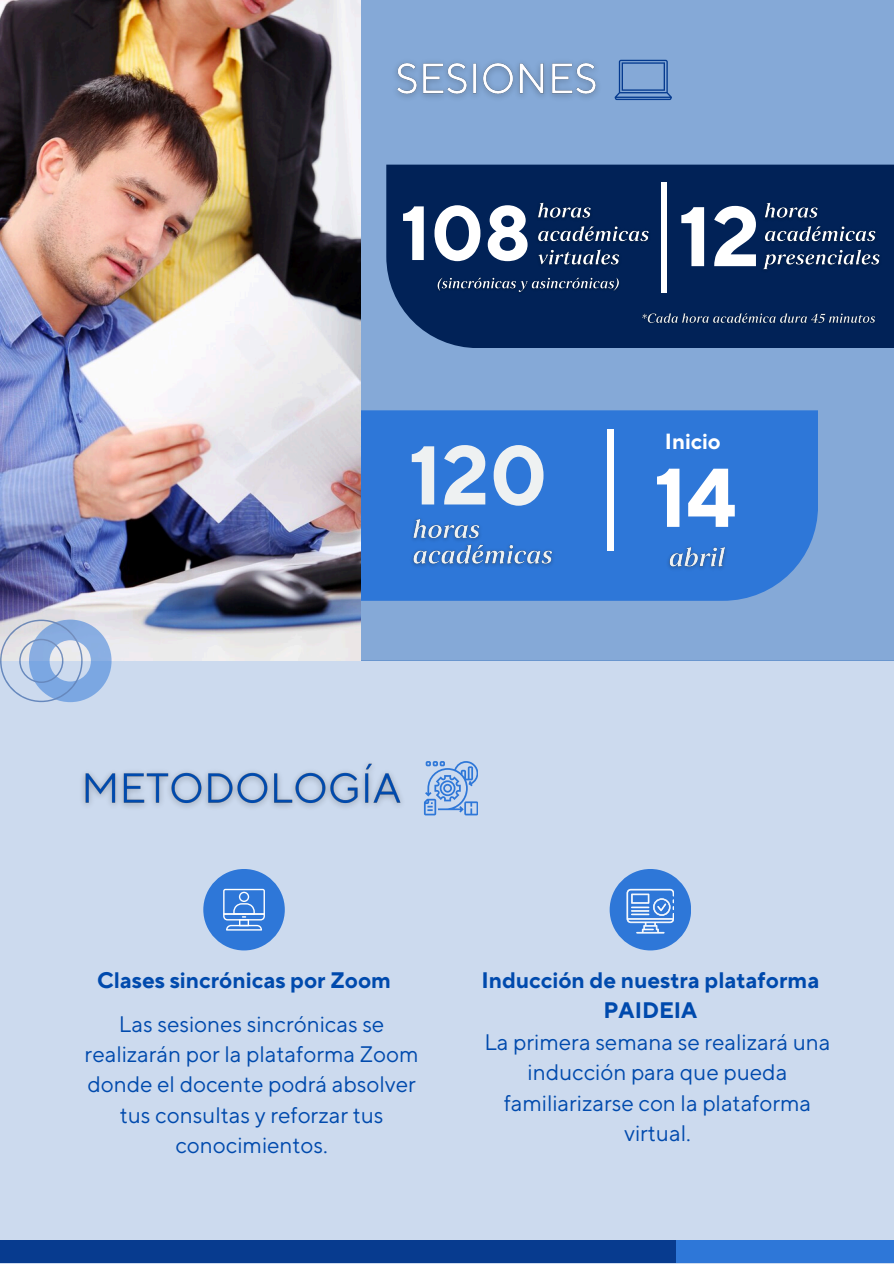
<style>
.page{position:relative;width:894px;height:1264px;background:#fff}
.page>*{position:absolute;margin:0;border:0;box-sizing:border-box;transform-origin:0 0}
.t1{font:700 84.3px "TT Norms Pro";color:#fff}
.t2{font:700 83.1px "TT Norms Pro";color:#eef1f2}
.t3{font:700 83.1px "TT Norms Pro";color:#fff}
.t4{font:700 76.65px "TT Norms Pro";color:#fff}
.t5{font:22.35px/30.3px "TT Norms Pro";color:#004aad;text-align:center}
.t6{font:700 22.35px/30.3px "TT Norms Pro";color:#004aad;text-align:center}
.t7{font:700 21.75px "TT Norms Pro";color:#fff}
</style>
<div class="page">
<div style="left:0;top:661px;width:893px;height:602px;background:#ccdaee"></div>
<div style="left:0;top:1240px;width:681px;height:23px;background:#073b8f"></div>
<div style="left:676px;top:1240px;width:217px;height:23px;background:#2e77d8"></div>
<div style="left:0;top:0;width:893px;height:661px;background:#85a9d7"></div>
<img style="left:395px;top:62px;width:203px;height:36px">
<svg style="left:614px;top:60px;width:57px;height:40px"></svg>
<div style="left:386px;top:165px;width:507px;height:183px;background:#012257"></div>
<div style="left:361px;top:410px;width:456px;height:191px;background:#2e77d8"></div>
<div style="left:661px;top:182px;width:5px;height:111px;background:#fff"></div>
<div style="left:606px;top:429px;width:7px;height:122px;background:#fff"></div>
<div style="left:203px;top:869px;width:82px;height:81px;background:#2e77d8;border-radius:50%"></div>
<div style="left:609px;top:869px;width:82px;height:81px;background:#2e77d8;border-radius:50%"></div>
<svg style="left:223px;top:888px;width:42px;height:42px"></svg>
<svg style="left:626px;top:888px;width:47px;height:45px"></svg>
<svg style="left:424px;top:761px;width:54px;height:54px"></svg>
<img style="left:0;top:0;width:361px;height:660px">
<img style="left:406px;top:512px;width:154px;height:60px">
<img style="left:532px;top:197px;width:123px;height:75px">
<img style="left:757px;top:197px;width:129px;height:79px">
<img style="left:638px;top:309px;width:240px;height:19px">
<img style="left:433px;top:273px;width:190px;height:23px">
<img style="left:662px;top:540px;width:70px;height:35px">
<img style="left:82px;top:763px;width:320px;height:45px">
<svg style="left:0;top:620px;width:111px;height:82px"></svg>
<p class="t4" style="left:400px;top:187px;width:132px">108</p>
<p class="t1" style="left:678px;top:186px;width:83px">12</p>
<p class="t2" style="left:409px;top:425px;width:140px">120</p>
<h1 class="t7" style="left:664px;top:428px;width:57px">Inicio</h1>
<p class="t3" style="left:654px;top:448px;width:83px">14</p>
<p class="t6" style="left:97px;top:965px;width:295px">Clases sincrónicas por Zoom</p>
<h1 class="t5" style="left:85px;top:1009px;width:335px">Las sesiones sincrónicas se realizarán por la plataforma Zoom donde el docente podrá absolver tus consultas y reforzar tus conocimientos.</h1>
<h4 class="t6" style="left:481px;top:965px;width:339px">Inducción de nuestra plataforma<br>PAIDEIA</h4>
<p class="t5" style="left:484px;top:1027px;width:347px">La primera semana se realizará una inducción para que pueda familiarizarse con la plataforma virtual.</p>
</div>
